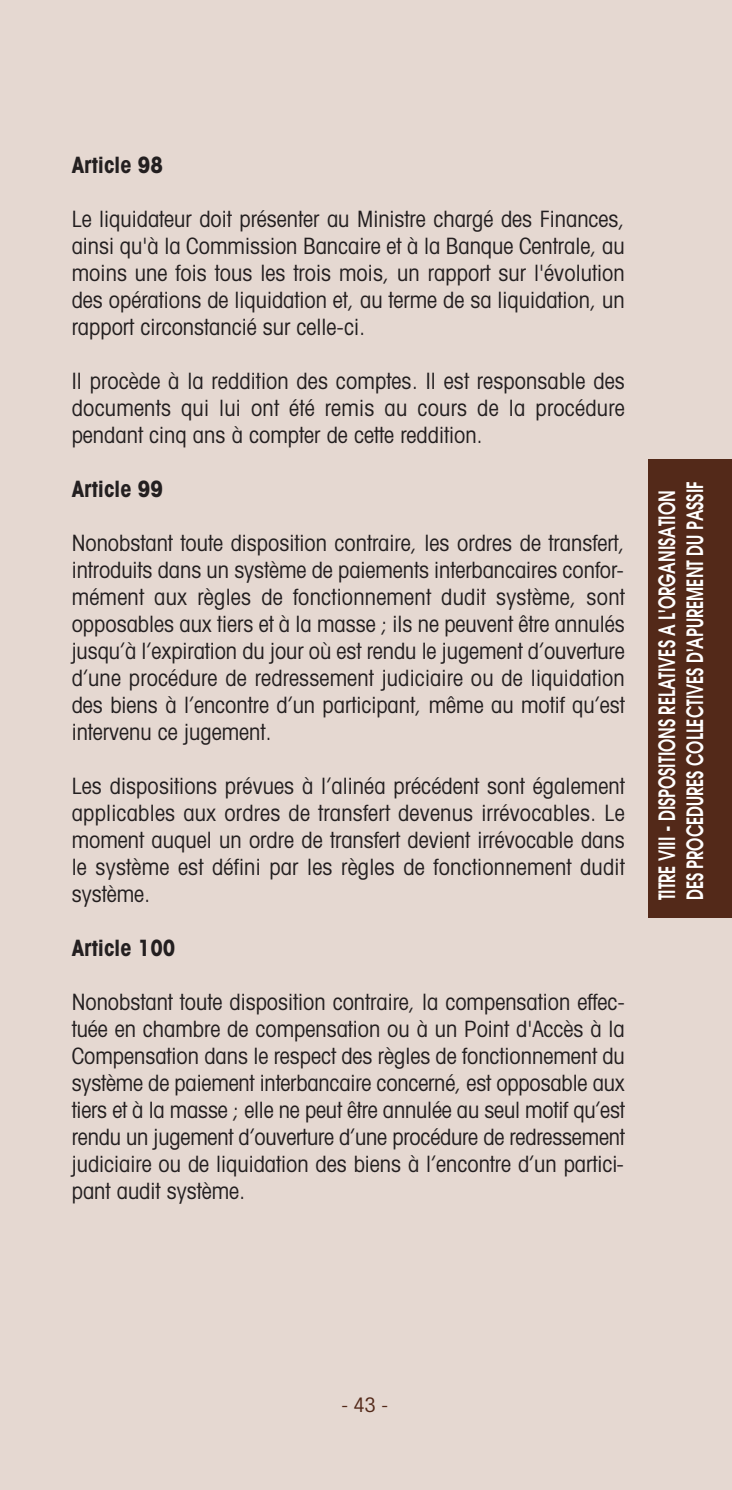
<style>
.page{position:relative;width:732px;height:1490px;background:#e5d8d1}
.page>*{position:absolute;margin:0;border:0;box-sizing:border-box;transform-origin:0 0}
.t1{font:condensed 22.5px/27px "Avant Garde";color:#231f20;text-align:justify}
.t2{font:600 22.5px/28.2px "Avant Garde";color:#fff;scale:.7 1}
.t3{font:700 condensed 22.5px "Avant Garde";color:#231f20}
.t4{font:condensed 20px "Avant Garde";color:#532919}
</style>
<div class="page">
<div style="left:648px;top:459px;width:84px;height:458px;background:#532919"></div>
<p class="t3" style="left:72px;top:157px;width:93px">Article 98</p>
<p class="t1" style="left:72px;top:208px;width:554px">Le liquidateur doit présenter au Ministre chargé des Finances, ainsi qu'à la Commission Bancaire et à la Banque Centrale, au moins une fois tous les trois mois, un rapport sur l'évolution des opérations de liquidation et, au terme de sa liquidation, un rapport circonstancié sur celle-ci.</p>
<p class="t1" style="left:72px;top:370px;width:554px">Il procède à la reddition des comptes. Il est responsable des documents qui lui ont été remis au cours de la procédure pendant cinq ans à compter de cette reddition.</p>
<p class="t3" style="left:72px;top:481px;width:93px">Article 99</p>
<p class="t1" style="left:72px;top:532px;width:554px">Nonobstant toute disposition contraire, les ordres de transfert, introduits dans un système de paiements interbancaires confor&shy;mément aux règles de fonctionnement dudit système, sont opposables aux tiers et à la masse ; ils ne peuvent être annulés jusqu’à l’expiration du jour où est rendu le jugement d’ouverture d’une procédure de redressement judiciaire ou de liquidation des biens à l’encontre d’un participant, même au motif qu’est intervenu ce jugement.</p>
<p class="t1" style="left:72px;top:775px;width:554px">Les dispositions prévues à l’alinéa précédent sont également applicables aux ordres de transfert devenus irrévocables. Le moment auquel un ordre de transfert devient irrévocable dans le système est défini par les règles de fonctionnement dudit système.</p>
<p class="t3" style="left:72px;top:940px;width:105px">Article 100</p>
<p class="t1" style="left:72px;top:991px;width:554px">Nonobstant toute disposition contraire, la compensation effec&shy;tuée en chambre de compensation ou à un Point d'Accès à la Compensation dans le respect des règles de fonctionnement du système de paiement interbancaire concerné, est opposable aux tiers et à la masse ; elle ne peut être annulée au seul motif qu’est rendu un jugement d’ouverture d’une procédure de redressement judiciaire ou de liquidation des biens à l’encontre d’un partici&shy;pant audit système.</p>
<p class="t2" style="left:652px;top:900px;width:600px;rotate:-90deg">TITRE VIII - DISPOSITIONS RELATIVES A L'ORGANISATION<br>DES PROCEDURES COLLECTIVES D'APUREMENT DU PASSIF</p>
<p class="t4" style="left:341px;top:1397px;width:48px">-43-</p>
</div>
